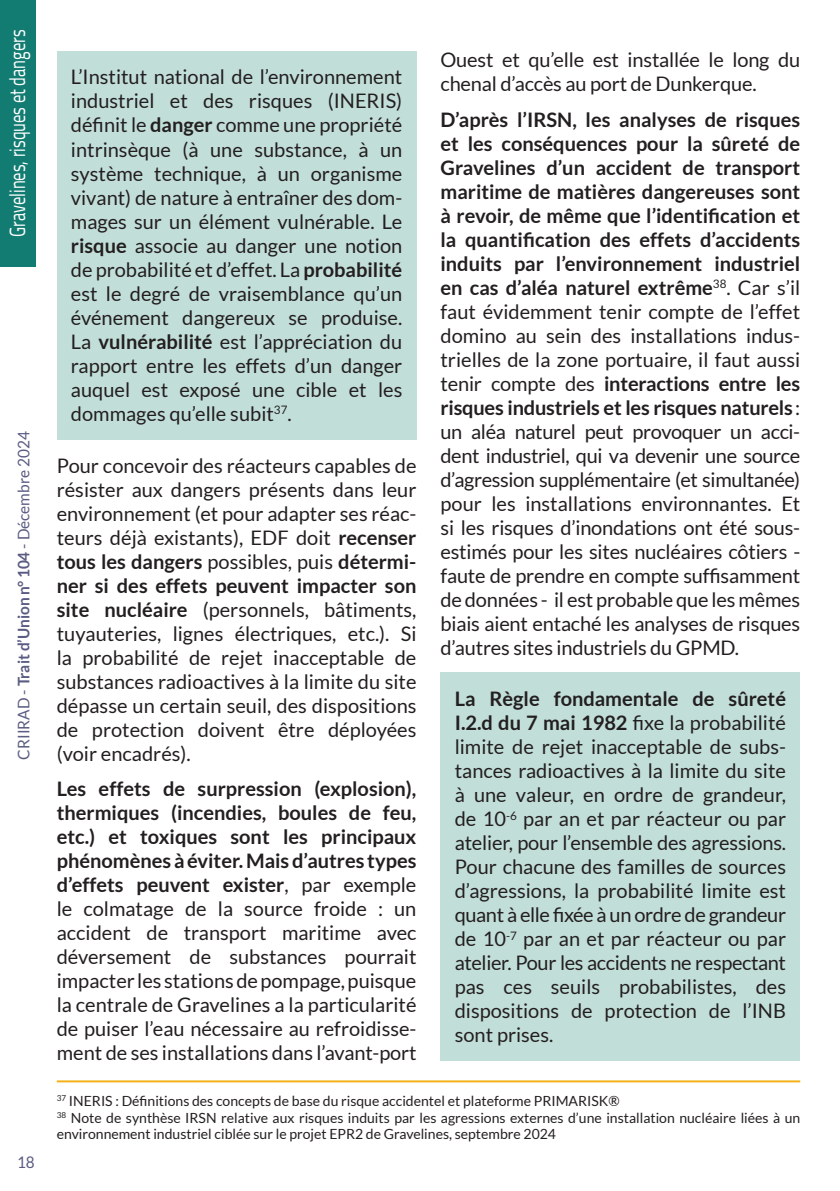
<style>
.page{position:relative;width:840px;height:1191px;background:#fff}
.page>*{position:absolute;margin:0;border:0;box-sizing:border-box;transform-origin:0 0}
.Titre_onglet{font:22px "Titillium Web";color:#fff;scale:.75 1}
.Texte_standard{font:20px/24px "Lato";color:#231f20;text-align:justify}
.t1{font:16px "Lato";color:#5b5c83;scale:.96 1}
.Notes_bas_de_page{font:14px/16.8px "Lato";color:#231f20}
.s1{font-weight:700}
</style>
<div class="page">
<div style="left:0;top:0;width:35px;height:266px;background:#137c72"></div>
<hr style="left:57px;top:1080px;width:742px;height:2px;background:#f3b219">
<div style="left:57px;top:51px;width:359px;height:388px;background:#c2ded8"></div>
<div style="left:440px;top:672px;width:359px;height:388px;background:#c2ded8"></div>
<p class="Titre_onglet" style="left:1px;top:237px;width:278px;rotate:-90deg">Gravelines, risques et dangers</p>
<p class="t1" style="left:15px;top:759px;width:343px;rotate:-90deg">CRIIRAD - <span class="s1">Trait d’Union n°104</span> - Décembre 2024</p>
<p class="t1" style="left:17px;top:1153px;width:20px">18</p>
<p class="Texte_standard" style="left:71px;top:65px;width:333px">L’Institut national de l’environnement industriel et des risques (INERIS) définit le <span class="s1">danger</span> comme une propriété intrinsèque (à une substance, à un système technique, à un organisme vivant) de nature à entraîner des dom&shy;mages sur un élément vulnérable. Le <span class="s1">risque</span> associe au danger une notion de probabilité et d’effet. La <span class="s1">probabilité </span>est le degré de vraisemblance qu’un événement dangereux se produise.<br>La <span class="s1">vulnérabilité</span> est l’appréciation du rapport entre les effets d’un danger auquel est exposé une cible et les dommages qu’elle subit<sup>37</sup>.</p>
<p class="Texte_standard" style="left:57px;top:453px;width:361px">Pour concevoir des réacteurs capables de résister aux dangers présents dans leur environnement (et pour adapter ses réac&shy;teurs déjà existants), EDF doit <span class="s1">recenser tous les dangers</span> possibles, puis <span class="s1">détermi&shy;ner si des effets peuvent impacter son site nucléaire</span> (personnels, bâtiments, tuyauteries, lignes électriques, etc.). Si la probabilité de rejet inacceptable de substances radioactives à la limite du site dépasse un certain seuil, des dispositions de protection doivent être déployées (voir encadrés).</p>
<p class="Texte_standard" style="left:57px;top:776px;width:361px"><span class="s1">Les effets de surpression (explosion), thermiques (incendies, boules de feu, etc.) et toxiques sont les principaux phénomènes à éviter. Mais d’autres types d’effets peuvent exister</span>, par exemple le colmatage de la source froide : un accident de transport maritime avec déversement de substances pourrait impacter les stations de pompage, puisque la centrale de Gravelines a la particularité de puiser l’eau nécessaire au refroidisse&shy;ment de ses installations dans l’avant-port</p>
<p class="Texte_standard" style="left:440px;top:48px;width:361px">Ouest et qu’elle est installée le long du chenal d’accès au port de Dunkerque.</p>
<p class="Texte_standard" style="left:440px;top:107px;width:361px"><span class="s1">D’après l’IRSN, les analyses de risques et les conséquences pour la sûreté de Gravelines d’un accident de transport maritime de matières dangereuses sont à revoir, de même que l’identification et la quantification des effets d’accidents induits par l’environnement industriel en cas d’aléa naturel extrême</span><sup>38</sup>. Car s’il faut évidemment tenir compte de l’effet domino au sein des installations indus&shy;trielles de la zone portuaire, il faut aussi tenir compte des <span class="s1">interactions entre les risques industriels et les risques naturels</span> : un aléa naturel peut provoquer un acci&shy;dent industriel, qui va devenir une source d’agression supplémentaire (et simultanée) pour les installations environnantes. Et si les risques d’inondations ont été sous&shy;estimés pour les sites nucléaires côtiers - faute de prendre en compte suffisamment de données - il est probable que les mêmes biais aient entaché les analyses de risques d’autres sites industriels du GPMD.</p>
<p class="Texte_standard" style="left:454px;top:687px;width:333px"><span class="s1">La Règle fondamentale de sûreté I.2.d du 7 mai 1982</span> fixe la probabilité limite de rejet inacceptable de subs&shy;tances radioactives à la limite du site à une valeur, en ordre de grandeur, de 10<sup>-6</sup> par an et par réacteur ou par atelier, pour l’ensemble des agressions.<br>Pour chacune des familles de sources d’agressions, la probabilité limite est quant à elle fixée à un ordre de grandeur de 10<sup>-7</sup> par an et par réacteur ou par atelier. Pour les accidents ne respectant pas ces seuils probabilistes, des dispositions de protection de l’INB sont prises.</p>
<p class="Notes_bas_de_page" style="left:57px;top:1092px;width:564px"><sup>37</sup> INERIS : Définitions des concepts de base du risque accidentel et plateforme PRIMARISK®</p>
<p class="Notes_bas_de_page" style="left:57px;top:1109px;width:744px"><sup>38</sup> Note de synthèse IRSN relative aux risques induits par les agressions externes d’une installation nucléaire liées à un environnement industriel ciblée sur le projet EPR2 de Gravelines, septembre 2024</p>
</div>
